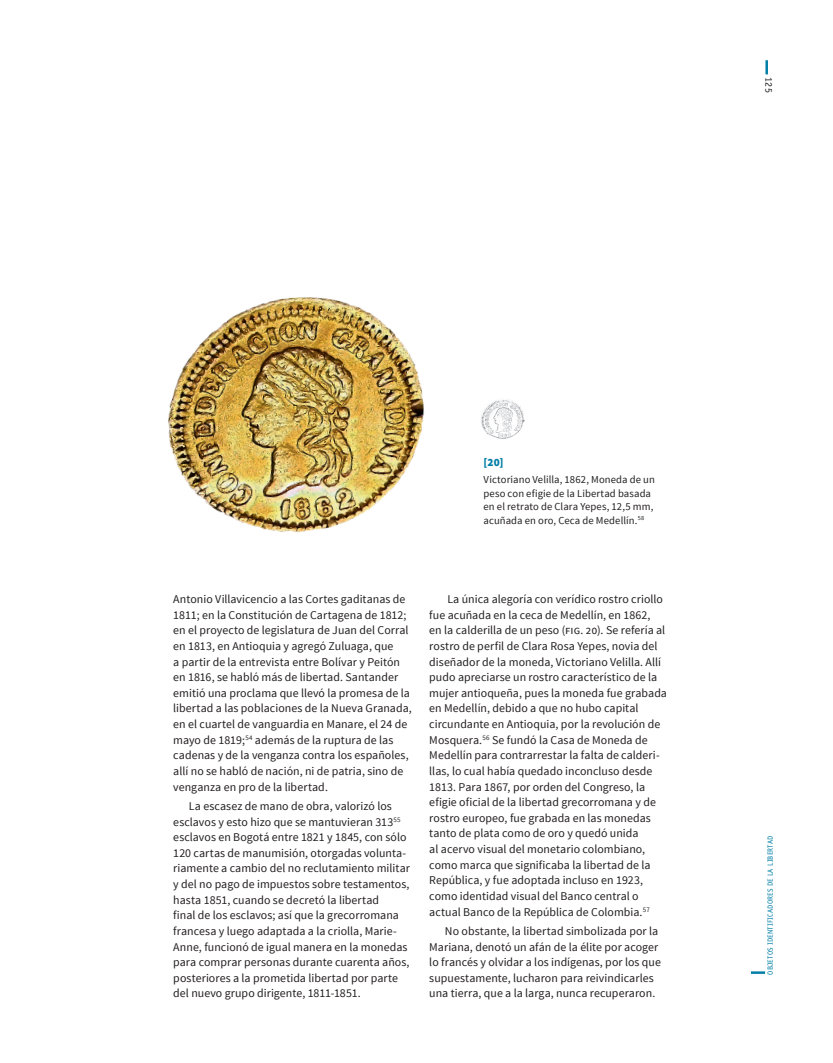
<style>
.page{position:relative;width:833px;height:1063px;background:#fff}
.page>*{position:absolute;margin:0;border:0;box-sizing:border-box;transform-origin:0 0}
.t1{font:11.88px/15.6px "Source Sans Pro";letter-spacing:.005em;color:#231f20}
.t2{font:900 11.25px "Source Sans Pro";color:#007ea5}
.t3{font:10.62px/13.8px "Source Sans Pro";letter-spacing:.01em;color:#231f20}
.t4{font:10px "Officina Sans Std";color:#231f20}
.t5{font:7.5px "Officina Sans Std";letter-spacing:.02em;color:#007ea5}
</style>
<div class="page">
<hr style="left:765px;top:60px;width:3px;height:14px;background:#007ea5">
<hr style="left:751px;top:971px;width:14px;height:3px;background:#007ea5">
<img style="left:168px;top:297px;width:256px;height:236px">
<img style="left:481px;top:400px;width:44px;height:39px">
<p class="t4" style="left:774px;top:77px;width:18px;rotate:90deg">125</p>
<p class="t2" style="left:483px;top:455px;width:22px">[20]</p>
<p class="t3" style="left:483px;top:473px;width:173px">Victoriano Velilla, 1862, Moneda de un peso con efigie de la Libertad basada en el retrato de Clara Yepes, 12,5 mm, acuñada en oro, Ceca de Medellín.<sup>58</sup></p>
<p class="t1" style="left:173px;top:591px;width:240px">Antonio Villavicencio a las Cortes gaditanas de 1811; en la Constitución de Cartagena de 1812; en el proyecto de legislatura de Juan del Corral en 1813, en Antioquia y agregó Zuluaga, que<br>a partir de la entrevista entre Bolívar y Peitón en 1816, se habló más de libertad. Santander emitió una proclama que llevó la promesa de la libertad a las poblaciones de la Nueva Granada, en el cuartel de vanguardia en Manare, el 24 de mayo de 1819;<sup>54</sup> además de la ruptura de las cadenas y de la venganza contra los españoles, allí no se habló de nación, ni de patria, sino de venganza en pro de la libertad.</p>
<p class="t1" style="left:173px;top:798px;width:238px;text-indent:16px">La escasez de mano de obra, valorizó los esclavos y esto hizo que se mantuvieran 313<sup>55 </sup>esclavos en Bogotá entre 1821 y 1845, con sólo 120 cartas de manumisión, otorgadas volunta&shy;riamente a cambio del no reclutamiento militar y del no pago de impuestos sobre testamentos, hasta 1851, cuando se decretó la libertad<br>final de los esclavos; así que la grecorromana francesa y luego adaptada a la criolla, Marie-Anne, funcionó de igual manera en la monedas para comprar personas durante cuarenta años, posteriores a la prometida libertad por parte del nuevo grupo dirigente, 1811-1851.</p>
<p class="t1" style="left:429px;top:591px;width:239px;text-indent:18px">La única alegoría con verídico rostro criollo fue acuñada en la ceca de Medellín, en 1862,<br>en la calderilla de un peso (fig. 20). Se refería al rostro de perfil de Clara Rosa Yepes, novia del diseñador de la moneda, Victoriano Velilla. Allí pudo apreciarse un rostro característico de la mujer antioqueña, pues la moneda fue grabada en Medellín, debido a que no hubo capital circundante en Antioquia, por la revolución de Mosquera.<sup>56</sup> Se fundó la Casa de Moneda de Medellín para contrarrestar la falta de calderi&shy;llas, lo cual había quedado inconcluso desde 1813. Para 1867, por orden del Congreso, la efigie oficial de la libertad grecorromana y de rostro europeo, fue grabada en las monedas tanto de plata como de oro y quedó unida<br>al acervo visual del monetario colombiano, como marca que significaba la libertad de la República, y fue adoptada incluso en 1923, como identidad visual del Banco central o actual Banco de la República de Colombia.<sup>57</sup></p>
<p class="t1" style="left:429px;top:923px;width:233px;text-indent:16px">No obstante, la libertad simbolizada por la Mariana, denotó un afán de la élite por acoger lo francés y olvidar a los indígenas, por los que supuestamente, lucharon para reivindicarles una tierra, que a la larga, nunca recuperaron.</p>
<p class="t5" style="left:766px;top:975px;width:140px;rotate:-90deg">OBJETOS IDENTIFICADORES DE LA LIBERTAD</p>
</div>
